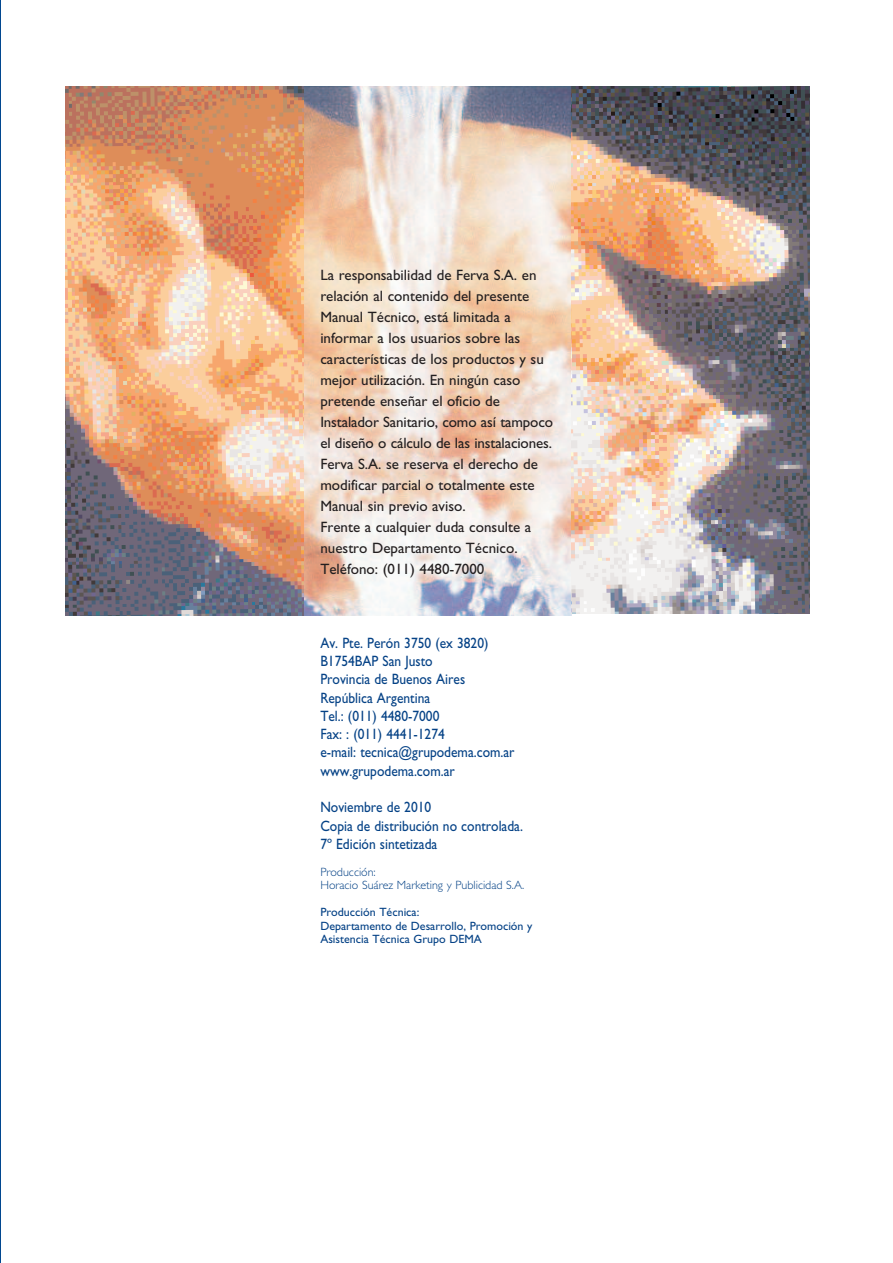
<style>
.page{position:relative;width:893px;height:1263px;background:#fff}
.page>*{position:absolute;margin:0;border:0;box-sizing:border-box;transform-origin:0 0}
.t1{font:15px/21px "Gill Sans";color:#231f20}
.t2{font:15px/18.3px "Gill Sans";color:#054286;scale:.9 1}
.t3{font:12px/13.5px "Gill Sans";color:#054286}
.t4{font:300 12px/13.5px "Gill Sans";color:#054286}
</style>
<div class="page">
<hr style="left:0;top:0;width:1px;height:1263px;background:#014890">
<img style="left:304px;top:87px;width:268px;height:529px">
<svg style="left:66px;top:87px;width:238px;height:529px"></svg>
<img style="left:572px;top:87px;width:238px;height:527px">
<p class="t1" style="left:320px;top:266px;width:234px">La responsabilidad de Ferva S.A. en relación al contenido del presente Manual Técnico, está limitada a informar a los usuarios sobre las características de los productos y su mejor utilización. En ningún caso pretende enseñar el oficio de Instalador Sanitario, como así tampoco el diseño o cálculo de las instalaciones.<br>Ferva S.A. se reserva el derecho de modificar parcial o totalmente este Manual sin previo aviso.<br>Frente a cualquier duda consulte a nuestro Departamento Técnico.<br>Teléfono: (011) 4480-7000</p>
<p class="t2" style="left:320px;top:635px;width:217px">Av. Pte. Perón 3750 (ex 3820)<br>B1754BAP San Justo<br>Provincia de Buenos Aires<br>República Argentina<br>Tel.: (011) 4480-7000<br>Fax: : (011) 4441-1274<br>e-mail: tecnica@grupodema.com.ar www.grupodema.com.ar</p>
<p class="t2" style="left:320px;top:799px;width:227px">Noviembre de 2010<br>Copia de distribución no controlada.<br>7º Edición sintetizada</p>
<p class="t4" style="left:320px;top:866px;width:205px">Producción:<br>Horacio Suárez Marketing y Publicidad S.A.</p>
<p class="t3" style="left:320px;top:907px;width:214px">Producción Técnica:<br>Departamento de Desarrollo, Promoción y<br>Asistencia Técnica Grupo DEMA</p>
</div>
